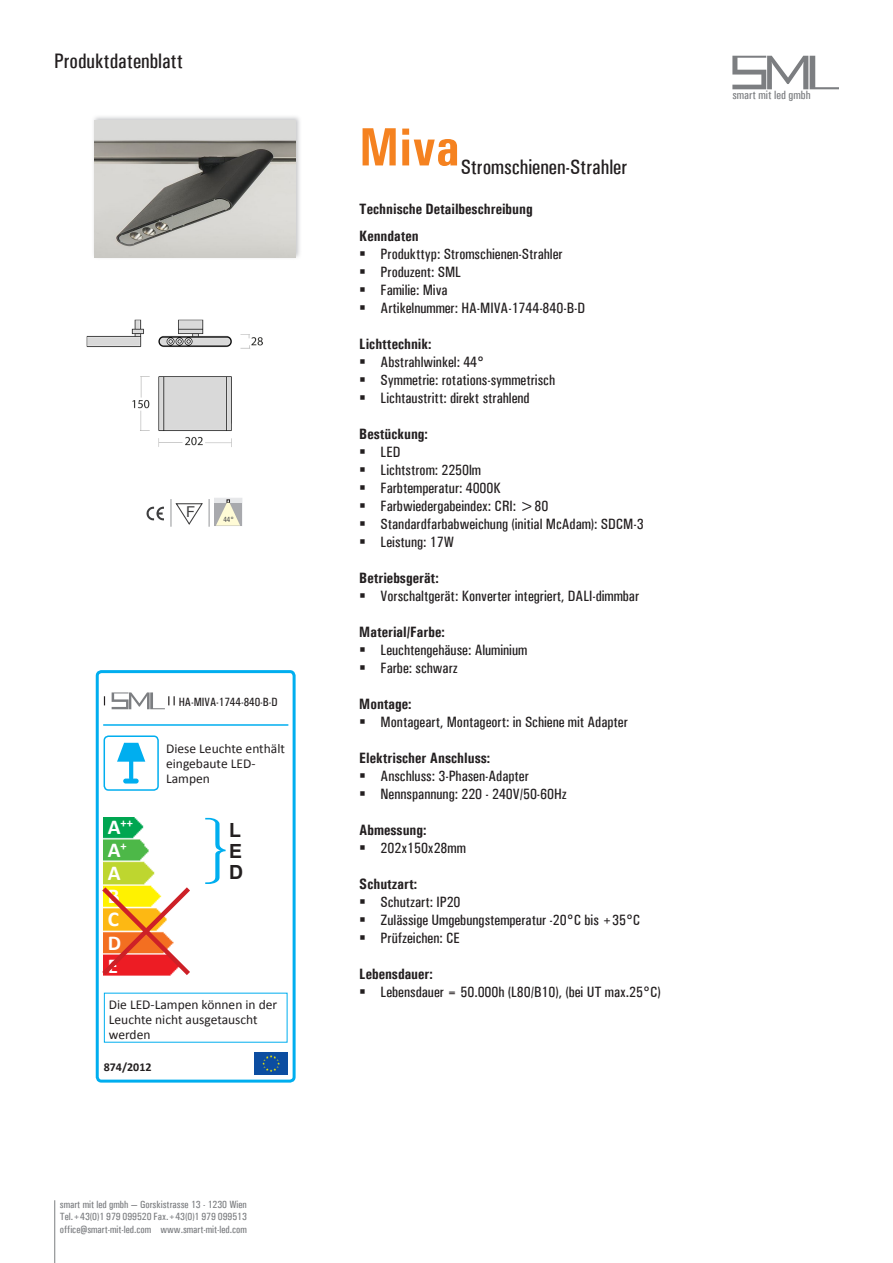
<style>
.page{position:relative;width:893px;height:1263px;background:#fff}
.page>*{position:absolute;margin:0;border:0;box-sizing:border-box;transform-origin:0 0}
.Einf__Abs{font:700 54px "Univers Condensed";color:#f58220}
.t1{font:700 21.15px/23.2px "Calibri";color:#fff}
.Einf__Abs-2{font:500 21px "Univers Condensed";color:#231f20}
.t2{font:700 19.5px/21px "Arial";color:#231f20;text-align:justify}
.t3{font:500 15px "Univers Condensed";color:#231f20}
.Absatzformat_3{font:700 15px "Univers Condensed";color:#231f20}
.t4{font:15px "Arial";color:#3e3e3f}
.t5{font:13.5px/15px "Calibri";color:#231f20}
.t6{font:700 12.3px "Calibri";color:#fff}
.Absatzformat_4{font:500 12px "Univers Condensed";color:#231f20}
.t7{font:500 12px "Univers Condensed";color:#7c7e81}
.t8{font:700 12px "Calibri";color:#231f20}
.t9{font:500 10.5px/12.6px "Univers Condensed";color:#7c7e81;text-align:justify}
.Einf__Abs-3{font:500 7.5px "Univers Condensed";color:#57585a}
.s1{font-size:21.15px}
</style>
<div class="page">
<hr style="left:54px;top:1200px;width:1px;height:63px;background:#7c7e81">
<svg style="left:732px;top:56px;width:107px;height:33px"></svg>
<div style="left:96px;top:670px;width:200px;height:412px;border:3px solid #00aeef;border-radius:4px"></div>
<hr style="left:103px;top:724px;width:185px;height:2px;background:#00aeef">
<div style="left:104px;top:735px;width:55px;height:56px;border:2px solid #00aeef;border-radius:4px"></div>
<img style="left:104px;top:817px;width:51px;height:65px">
<svg style="left:205px;top:818px;width:21px;height:66px"></svg>
<img style="left:255px;top:1053px;width:32px;height:21px">
<svg style="left:97px;top:882px;width:93px;height:98px"></svg>
<svg style="left:117px;top:743px;width:28px;height:35px"></svg>
<div style="left:123px;top:778px;width:16px;height:5px;background:#00aeef;border-radius:2px"></div>
<svg style="left:112px;top:692px;width:63px;height:17px"></svg>
<div style="left:91px;top:114px;width:211px;height:146px;background:#b0b1b5;opacity:.75"></div>
<img style="left:94px;top:120px;width:202px;height:137px">
<svg style="left:147px;top:507px;width:17px;height:13px"></svg>
<svg style="left:214px;top:498px;width:28px;height:28px"></svg>
<div style="left:215px;top:503px;width:27px;height:23px;background:#a8a9ad"></div>
<svg style="left:216px;top:500px;width:24px;height:26px"></svg>
<svg style="left:171px;top:499px;width:39px;height:28px"></svg>
<img style="left:86px;top:319px;width:177px;height:128px">
<h3 class="Einf__Abs-2" style="left:54px;top:49px;width:131px">Produktdatenblatt</h3>
<p class="t4" style="left:186px;top:502px;width:11px">F</p>
<p class="Einf__Abs-3" style="left:224px;top:515px;width:12px">44°</p>
<p class="Absatzformat_4" style="left:179px;top:694px;width:101px">HA-MIVA-1744-840-B-D</p>
<p class="t6" style="left:108px;top:815px;width:27px"><span class="s1">A</span>++</p>
<h2 class="t1" style="left:108px;top:838px;width:20px">A<sup>+<br></sup>A<br>B<br>C<br>D<br>E</h2>
<p class="t5" style="left:166px;top:741px;width:120px">Diese Leuchte enthält eingebaute LED-<br>Lampen</p>
<h3 class="t2" style="left:229px;top:820px;width:16px">L E D</h3>
<p class="t5" style="left:109px;top:997px;width:170px">Die LED-Lampen können in der<br>Leuchte nicht ausgetauscht werden</p>
<p class="t8" style="left:104px;top:1059px;width:49px">874/2012</p>
<p class="t9" style="left:60px;top:1198px;width:189px">smart mit led gmbh — Gorskistrasse 13 - 1230 Wien Tel.+43(0)1 979 099520 Fax.+43(0)1 979 099513 office@smart-mit-led.com www.smart-mit-led.com</p>
<p class="Einf__Abs" style="left:359px;top:114px;width:102px">Miva</p>
<p class="Einf__Abs-2" style="left:461px;top:154px;width:168px">Stromschienen-Strahler</p>
<p class="Absatzformat_3" style="left:359px;top:200px;width:175px">Technische Detailbeschreibung</p>
<p class="Absatzformat_3" style="left:359px;top:227px;width:61px">Kenndaten</p>
<p class="t3" style="left:359px;top:245px;width:205px">▪ Produkttyp: Stromschienen-Strahler</p>
<p class="t3" style="left:359px;top:263px;width:103px">▪ Produzent: SML</p>
<p class="t3" style="left:359px;top:281px;width:90px">▪ Familie: Miva</p>
<p class="t3" style="left:359px;top:299px;width:227px">▪ Artikelnummer: HA-MIVA-1744-840-B-D</p>
<p class="Absatzformat_3" style="left:359px;top:335px;width:74px">Lichttechnik:</p>
<p class="t3" style="left:359px;top:353px;width:126px">▪ Abstrahlwinkel: 44°</p>
<p class="t3" style="left:359px;top:371px;width:197px">▪ Symmetrie: rotations-symmetrisch</p>
<p class="t3" style="left:359px;top:389px;width:172px">▪ Lichtaustritt: direkt strahlend</p>
<p class="Absatzformat_3" style="left:359px;top:425px;width:70px">Bestückung:</p>
<p class="t3" style="left:359px;top:443px;width:43px">▪ LED</p>
<p class="t3" style="left:359px;top:461px;width:123px">▪ Lichtstrom: 2250lm</p>
<p class="t3" style="left:359px;top:479px;width:143px">▪ Farbtemperatur: 4000K</p>
<p class="t3" style="left:359px;top:497px;width:190px">▪ Farbwiedergabeindex: CRI: &gt;80</p>
<p class="t3" style="left:359px;top:515px;width:286px">▪ Standardfarbabweichung (initial McAdam): SDCM-3</p>
<p class="t3" style="left:359px;top:533px;width:96px">▪ Leistung: 17W</p>
<p class="Absatzformat_3" style="left:359px;top:569px;width:81px">Betriebsgerät:</p>
<p class="t3" style="left:359px;top:587px;width:281px">▪ Vorschaltgerät: Konverter integriert, DALI-dimmbar</p>
<p class="Absatzformat_3" style="left:359px;top:623px;width:87px">Material/Farbe:</p>
<p class="t3" style="left:359px;top:641px;width:169px">▪ Leuchtengehäuse: Aluminium</p>
<p class="t3" style="left:359px;top:659px;width:100px">▪ Farbe: schwarz</p>
<p class="Absatzformat_3" style="left:359px;top:695px;width:54px">Montage:</p>
<p class="t3" style="left:359px;top:713px;width:270px">▪ Montageart, Montageort: in Schiene mit Adapter</p>
<p class="Absatzformat_3" style="left:359px;top:749px;width:132px">Elektrischer Anschluss:</p>
<p class="t3" style="left:359px;top:767px;width:171px">▪ Anschluss: 3-Phasen-Adapter</p>
<p class="t3" style="left:359px;top:785px;width:209px">▪ Nennspannung: 220 - 240V/50-60Hz</p>
<p class="Absatzformat_3" style="left:359px;top:821px;width:69px">Abmessung:</p>
<p class="t3" style="left:359px;top:839px;width:108px">▪ 202x150x28mm</p>
<p class="Absatzformat_3" style="left:359px;top:875px;width:59px">Schutzart:</p>
<p class="t3" style="left:359px;top:893px;width:103px">▪ Schutzart: IP20</p>
<p class="t3" style="left:359px;top:911px;width:283px">▪ Zulässige Umgebungstemperatur -20°C bis +35°C</p>
<p class="t3" style="left:359px;top:929px;width:102px">▪ Prüfzeichen: CE</p>
<p class="Absatzformat_3" style="left:359px;top:965px;width:75px">Lebensdauer:</p>
<p class="t3" style="left:359px;top:983px;width:303px">▪ Lebensdauer = 50.000h (L80/B10), (bei UT max.25°C)</p>
<p class="t7" style="left:732px;top:88px;width:80px">smart mit led gmbh</p>
</div>
